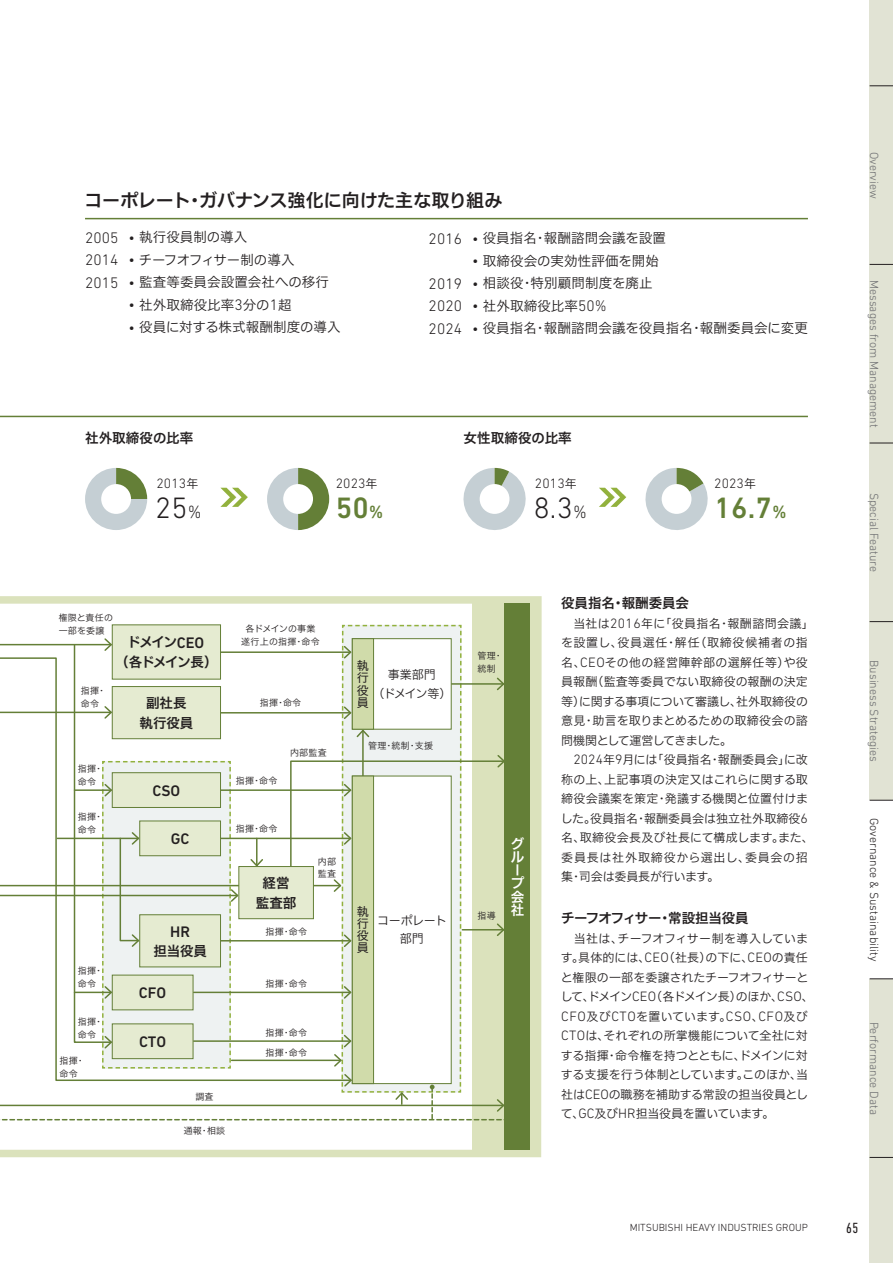
<style>
.page{position:relative;width:893px;height:1263px;background:#fff}
.page>*{position:absolute;margin:0;border:0;box-sizing:border-box;transform-origin:0 0}
.t1{font:500 30px "DIN Next LT Pro";color:#647f37}
.t2{font:300 30px "DIN Next LT Pro";color:#231f20}
.t3{font:18px "Hiragino UD Sans F Std N W6";letter-spacing:-.005em;color:#231f20}
.t4{font:300 15.45px "DIN Next LT Pro";letter-spacing:.01em;color:#231f20}
.t5{font:500 15.45px "DIN Next LT Pro";color:#231f20}
.t6{font:condensed 15px "DIN Next LT Pro";color:#231f20}
.t7{font:300 13.8px "DIN Next LT Pro";letter-spacing:.01em;color:#231f20}
.t8{font:13.5px/22.5px "Hiragino UD Sans F Std N W3";letter-spacing:.01em;color:#231f20}
.t9{font:13.5px/19.5px "Hiragino UD Sans F Std N W6";letter-spacing:-.01em;color:#231f20;text-align:center}
.t10{font:13.5px "Hiragino UD Sans F Std N W6";letter-spacing:.01em;color:#231f20}
.t11{font:13.5px/19.5px "Hiragino UD Sans F Std N W6";letter-spacing:-.1em;color:#231f20;text-align:center}
.t12{font:13.5px/13.4px "Hiragino UD Sans F Std N W6";color:#fff}
.t13{font:12px/19.5px "Hiragino UD Sans F Std N W3";color:#231f20}
.t14{font:300 12px "DIN Next LT Pro";color:#6c6d70}
.t15{font:300 12px "DIN Next LT Pro";color:#231f20}
.t16{font:12px/18px "Hiragino UD Sans F Std N W3";letter-spacing:-.035em;color:#231f20;text-align:center}
.t17{font:12px/12px "Hiragino UD Sans F Std N W4";color:#231f20;text-align:justify}
.t18{font:12px/18px "Hiragino UD Sans F Std N W3";letter-spacing:-.03em;color:#231f20;text-align:center}
.t19{font:300 10.5px "DIN Next LT Pro";color:#231f20}
.t20{font:9px/12.8px "Hiragino UD Sans F Std N W3";letter-spacing:.03em;color:#231f20}
.t21{font:9px/12.8px "Hiragino UD Sans F Std N W3";letter-spacing:.01em;color:#231f20;text-align:center}
.s1{font-family:"DIN Next LT Pro";font-weight:300;font-size:15.45px}
.s2{font-family:"Hiragino UD Sans F Std N W3";font-weight:400;font-size:13.5px}
.s3{font-family:"Hiragino UD Sans F Std N W3";font-weight:400;font-size:12px}
.s4{font-size:18px}
.s5{font-family:"DIN Next LT Pro";font-weight:500;font-size:15.45px}
.s6{font-family:"DIN Next LT Pro";font-weight:300;font-size:13.8px}
</style>
<div class="page">
<svg style="left:645px;top:468px;width:63px;height:62px"></svg>
<svg style="left:463px;top:468px;width:63px;height:62px"></svg>
<svg style="left:267px;top:468px;width:62px;height:62px"></svg>
<svg style="left:85px;top:468px;width:62px;height:62px"></svg>
<div style="left:101px;top:484px;width:30px;height:30px;background:#fff;border-radius:50%"></div>
<div style="left:480px;top:484px;width:29px;height:30px;background:#fff;border-radius:50%"></div>
<div style="left:283px;top:484px;width:30px;height:30px;background:#fff;border-radius:50%"></div>
<div style="left:662px;top:484px;width:29px;height:30px;background:#fff;border-radius:50%"></div>
<svg style="left:220px;top:488px;width:28px;height:19px"></svg>
<svg style="left:599px;top:488px;width:27px;height:19px"></svg>
<hr style="left:85px;top:218px;width:723px;height:1px;background:#647f37">
<hr style="left:0;top:416px;width:808px;height:1px;background:#647f37">
<svg style="left:0;top:596px;width:542px;height:562px"></svg>
<div style="left:505px;top:603px;width:25px;height:547px;background:#647f37"></div>
<svg style="left:0;top:625px;width:505px;height:495px"></svg>
<div style="left:352px;top:638px;width:99px;height:91px;background:#fff;border:1px solid #647f37"></div>
<div style="left:352px;top:638px;width:22px;height:91px;background:#d0dbaa;border:1px solid #647f37"></div>
<div style="left:870px;top:0;width:23px;height:1263px;background:#e1e3d4"></div>
<div style="left:870px;top:800px;width:23px;height:178px;background:#fff"></div>
<svg style="left:870px;top:86px;width:23px;height:1px"></svg>
<svg style="left:870px;top:1157px;width:23px;height:1px"></svg>
<svg style="left:870px;top:800px;width:23px;height:1px"></svg>
<svg style="left:870px;top:621px;width:23px;height:1px"></svg>
<svg style="left:870px;top:978px;width:23px;height:1px"></svg>
<svg style="left:870px;top:443px;width:23px;height:1px"></svg>
<svg style="left:870px;top:264px;width:23px;height:1px"></svg>
<h2 class="t3" style="left:84px;top:187px;width:419px">コーポレート・ガバナンス強化に向けた主な取り組み</h2>
<p class="t8" style="left:85px;top:225px;width:245px"><span class="s1">2005 •</span> 執行役員制の導入<br><span class="s1">2014 •</span> チーフオフィサー制の導入<br><span class="s1">2015 •</span> 監査等委員会設置会社への移行</p>
<p class="t8" style="left:129px;top:293px;width:165px"><span class="s1">•</span> 社外取締役比率<span class="s1">3</span>分の<span class="s1">1</span>超</p>
<p class="t8" style="left:129px;top:315px;width:214px"><span class="s1">•</span> 役員に対する株式報酬制度の導入</p>
<p class="t8" style="left:429px;top:226px;width:239px"><span class="s1">2016 •</span> 役員指名・報酬諮問会議を設置</p>
<p class="t8" style="left:429px;top:249px;width:232px;text-indent:44px"><span class="s1">•</span> 取締役会の実効性評価を開始<br><span class="s1">2019 •</span> 相談役・特別顧問制度を廃止</p>
<p class="t4" style="left:429px;top:297px;width:180px">2020 • <span class="s2">社外取締役比率</span>50%</p>
<p class="t8" style="left:429px;top:316px;width:381px"><span class="s1">2024 •</span> 役員指名・報酬諮問会議を役員指名・報酬委員会に変更</p>
<p class="t10" style="left:85px;top:428px;width:110px">社外取締役の比率</p>
<p class="t10" style="left:463px;top:428px;width:110px">女性取締役の比率</p>
<p class="t7" style="left:156px;top:475px;width:43px">2013<span class="s3">年</span></p>
<p class="t7" style="left:336px;top:475px;width:43px">2023<span class="s3">年</span></p>
<p class="t7" style="left:535px;top:475px;width:43px">2013<span class="s3">年</span></p>
<p class="t7" style="left:714px;top:475px;width:43px">2023<span class="s3">年</span></p>
<h1 class="t1" style="left:336px;top:490px;width:49px">50<span class="s4">%</span></h1>
<h1 class="t1" style="left:714px;top:490px;width:74px">16.7<span class="s4">%</span></h1>
<h1 class="t2" style="left:155px;top:490px;width:48px">25<span class="s4">%</span></h1>
<h1 class="t2" style="left:534px;top:490px;width:55px">8.3<span class="s4">%</span></h1>
<p class="t20" style="left:59px;top:611px;width:56px">権限と責任の一部を委譲</p>
<p class="t20" style="left:81px;top:684px;width:27px">指揮・命令</p>
<p class="t20" style="left:78px;top:762px;width:27px">指揮・命令</p>
<p class="t20" style="left:78px;top:809px;width:27px">指揮・命令</p>
<p class="t20" style="left:78px;top:964px;width:27px">指揮・命令</p>
<p class="t20" style="left:78px;top:1015px;width:27px">指揮・命令</p>
<p class="t20" style="left:60px;top:1054px;width:27px">指揮・命令</p>
<p class="t11" style="left:115px;top:632px;width:104px">ドメイン<span class="s5">CEO<br></span>（各ドメイン長）</p>
<p class="t9" style="left:140px;top:692px;width:55px">副社長執行役員</p>
<p class="t5" style="left:152px;top:781px;width:29px">CSO</p>
<p class="t5" style="left:171px;top:830px;width:20px">GC</p>
<p class="t5" style="left:170px;top:922px;width:21px">HR</p>
<p class="t9" style="left:154px;top:940px;width:55px">担当役員</p>
<p class="t5" style="left:139px;top:984px;width:29px">CFO</p>
<p class="t5" style="left:139px;top:1032px;width:29px">CTO</p>
<p class="t21" style="left:241px;top:622px;width:80px">各ドメインの事業遂行上の指揮・命令</p>
<p class="t20" style="left:260px;top:695px;width:43px">指揮・命令</p>
<p class="t20" style="left:236px;top:773px;width:43px">指揮・命令</p>
<p class="t20" style="left:236px;top:821px;width:43px">指揮・命令</p>
<p class="t20" style="left:290px;top:746px;width:38px">内部監査</p>
<p class="t9" style="left:256px;top:872px;width:42px">経営監査部</p>
<p class="t20" style="left:266px;top:925px;width:43px">指揮・命令</p>
<p class="t20" style="left:318px;top:855px;width:20px;line-height:12px">内部監査</p>
<p class="t20" style="left:266px;top:977px;width:43px">指揮・命令</p>
<p class="t20" style="left:266px;top:1025px;width:43px">指揮・命令</p>
<p class="t20" style="left:266px;top:1046px;width:43px">指揮・命令</p>
<p class="t20" style="left:195px;top:1089px;width:20px">調査</p>
<p class="t20" style="left:184px;top:1124px;width:43px">通報・相談</p>
<p class="t17" style="left:357px;top:659px;width:13px">執行役員</p>
<p class="t16" style="left:372px;top:665px;width:80px">事業部門<br>（ドメイン等）</p>
<p class="t20" style="left:368px;top:738px;width:66px">管理・統制・支援</p>
<p class="t17" style="left:357px;top:905px;width:13px">執行役員</p>
<p class="t18" style="left:377px;top:911px;width:71px">コーポレート部門</p>
<p class="t20" style="left:477px;top:649px;width:27px">管理・統制</p>
<p class="t20" style="left:477px;top:909px;width:20px">指導</p>
<p class="t12" style="left:511px;top:836px;width:15px">グループ会社</p>
<p class="t9" style="left:561px;top:592px;width:129px">役員指名・報酬委員会</p>
<p class="t13" style="left:561px;top:613px;width:254px">　当社は<span class="s6">2016</span>年に「役員指名・報酬諮問会議」を設置し、役員選任・解任（取締役候補者の指名、<span class="s6">CEO</span>その他の経営陣幹部の選解任等）や役員報酬（監査等委員でない取締役の報酬の決定等）に関する事項について審議し、社外取締役の意見・助言を取りまとめるための取締役会の諮問機関として運営してきました。</p>
<p class="t13" style="left:561px;top:749px;width:255px;text-indent:13px"><span class="s6">2024</span>年<span class="s6">9</span>月には「役員指名・報酬委員会」に改称の上、上記事項の決定又はこれらに関する取締役会議案を策定・発議する機関と位置付けました。役員指名・報酬委員会は独立社外取締役<span class="s6">6</span>名、取締役会長及び社長にて構成します。また、委員長は社外取締役から選出し、委員会の招集・司会は委員長が行います。</p>
<p class="t9" style="left:561px;top:907px;width:189px">チーフオフィサー・常設担当役員</p>
<p class="t13" style="left:561px;top:928px;width:255px">　当社は、チーフオフィサー制を導入しています。具体的には、<span class="s6">CEO</span>（社長）の下に、<span class="s6">CEO</span>の責任と権限の一部を委譲されたチーフオフィサーとして、ドメイン<span class="s6">CEO</span>（各ドメイン長）のほか、<span class="s6">CSO</span>、<br><span class="s6">CFO</span>及び<span class="s6">CTO</span>を置いています。<span class="s6">CSO</span>、<span class="s6">CFO</span>及び<br><span class="s6">CTO</span>は、それぞれの所掌機能について全社に対する指揮・命令権を持つとともに、ドメインに対する支援を行う体制としています。このほか、当社は<span class="s6">CEO</span>の職務を補助する常設の担当役員として、<span class="s6">GC</span>及び<span class="s6">HR</span>担当役員を置いています。</p>
<p class="t14" style="left:881px;top:152px;width:49px;rotate:90deg">Overview</p>
<p class="t14" style="left:881px;top:280px;width:149px;rotate:90deg">Messages from Management</p>
<p class="t14" style="left:881px;top:493px;width:81px;rotate:90deg">Special Feature</p>
<p class="t14" style="left:881px;top:660px;width:103px;rotate:90deg">Business Strategies</p>
<p class="t15" style="left:881px;top:818px;width:145px;rotate:90deg">Governance &amp; Sustainability</p>
<p class="t14" style="left:881px;top:1021px;width:95px;rotate:90deg">Performance Data</p>
<p class="t19" style="left:630px;top:1222px;width:180px">MITSUBISHI HEAVY INDUSTRIES GROUP</p>
<p class="t6" style="left:846px;top:1219px;width:14px">65</p>
</div>
